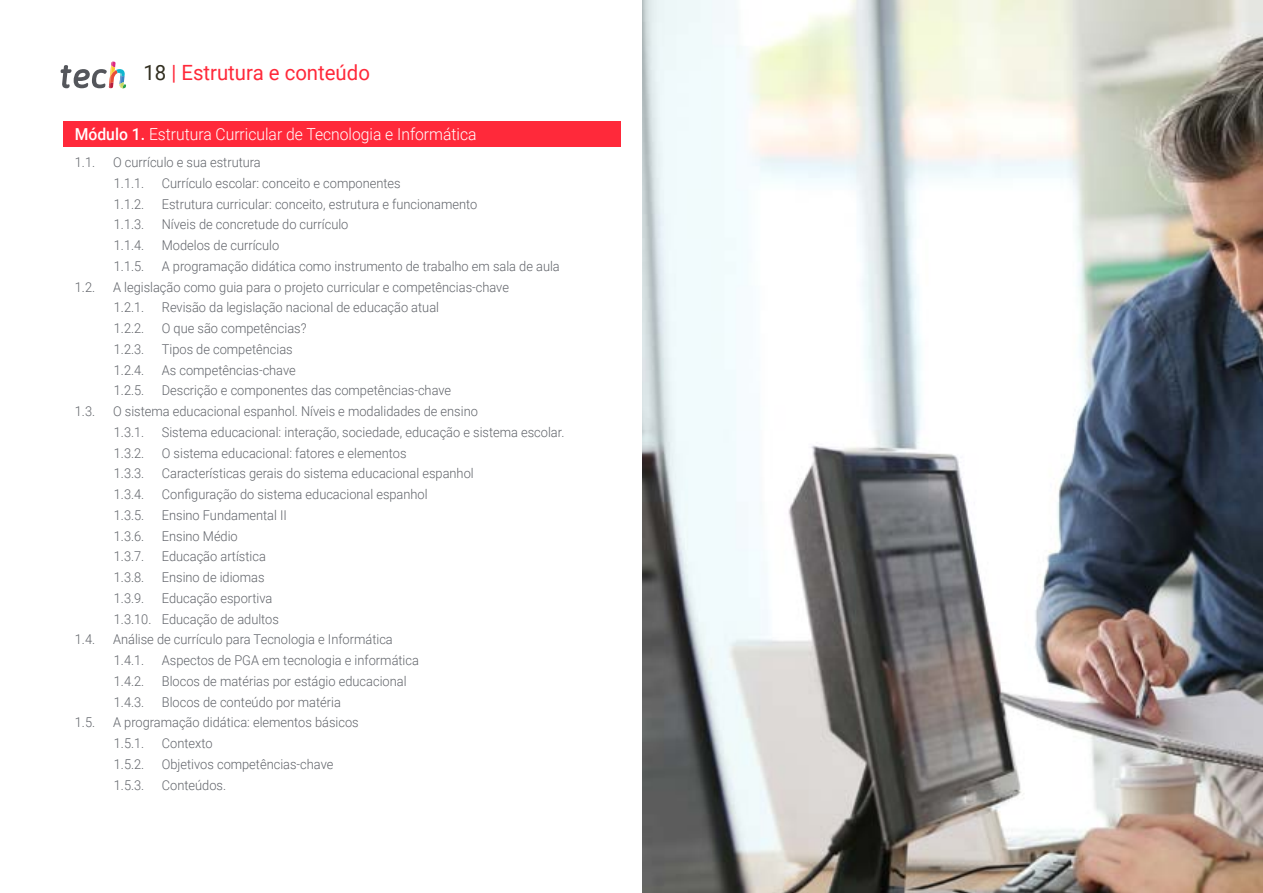
<style>
.page{position:relative;width:1263px;height:893px;background:#fff}
.page>*{position:absolute;margin:0;border:0;box-sizing:border-box;transform-origin:0 0}
.t1{font:21px "Roboto";color:#ff293a}
.t2{font:300 16.5px "Roboto";color:#fff;scale:.95 1}
.t3{font:300 13.5px/20.7px "Roboto";color:#61646a;scale:.95 1}
.s1{color:#312e20}
.s2{font-weight:500}
</style>
<div class="page">
<div style="left:64px;top:121px;width:557px;height:25px;background:#ff293a"></div>
<svg style="left:61px;top:62px;width:65px;height:27px"></svg>
<img style="left:642px;top:0;width:621px;height:893px">
<h1 class="t1" style="left:144px;top:57px;width:228px"><span class="s1">18</span> | Estrutura e conteúdo</h1>
<p class="t2" style="left:75px;top:123px;width:424px"><span class="s2">Módulo 1.</span> Estrutura Curricular de Tecnologia e Informática</p>
<p class="t3" style="left:75px;top:151px;width:23px">1.1.</p>
<p class="t3" style="left:113px;top:151px;width:157px">O currículo e sua estrutura<br>1.1.1.</p>
<p class="t3" style="left:162px;top:172px;width:253px">Currículo escolar: conceito e componentes</p>
<p class="t3" style="left:114px;top:193px;width:34px">1.1.2.</p>
<p class="t3" style="left:162px;top:193px;width:334px">Estrutura curricular: conceito, estrutura e funcionamento</p>
<p class="t3" style="left:114px;top:214px;width:34px">1.1.3.</p>
<p class="t3" style="left:162px;top:214px;width:198px">Níveis de concretude do currículo</p>
<p class="t3" style="left:114px;top:234px;width:34px">1.1.4.</p>
<p class="t3" style="left:162px;top:234px;width:125px">Modelos de currículo</p>
<p class="t3" style="left:114px;top:255px;width:34px">1.1.5.</p>
<p class="t3" style="left:162px;top:255px;width:420px">A programação didática como instrumento de trabalho em sala de aula</p>
<p class="t3" style="left:75px;top:276px;width:23px">1.2.</p>
<p class="t3" style="left:113px;top:276px;width:418px">A legislação como guia para o projeto curricular e competências-chave<br>1.2.1.</p>
<p class="t3" style="left:162px;top:297px;width:293px">Revisão da legislação nacional de educação atual</p>
<p class="t3" style="left:114px;top:317px;width:34px">1.2.2.</p>
<p class="t3" style="left:162px;top:317px;width:154px">O que são competências?</p>
<p class="t3" style="left:114px;top:338px;width:34px">1.2.3.</p>
<p class="t3" style="left:162px;top:338px;width:139px">Tipos de competências</p>
<p class="t3" style="left:114px;top:359px;width:34px">1.2.4.</p>
<p class="t3" style="left:162px;top:359px;width:142px">As competências-chave</p>
<p class="t3" style="left:114px;top:380px;width:34px">1.2.5.</p>
<p class="t3" style="left:162px;top:380px;width:306px">Descrição e componentes das competências-chave</p>
<p class="t3" style="left:75px;top:400px;width:23px">1.3.</p>
<p class="t3" style="left:113px;top:400px;width:385px">O sistema educacional espanhol. Níveis e modalidades de ensino<br>1.3.1.</p>
<p class="t3" style="left:162px;top:421px;width:425px">Sistema educacional: interação, sociedade, educação e sistema escolar.</p>
<p class="t3" style="left:114px;top:442px;width:34px">1.3.2.</p>
<p class="t3" style="left:162px;top:442px;width:259px">O sistema educacional: fatores e elementos</p>
<p class="t3" style="left:114px;top:463px;width:34px">1.3.3.</p>
<p class="t3" style="left:162px;top:463px;width:330px">Características gerais do sistema educacional espanhol</p>
<p class="t3" style="left:114px;top:483px;width:34px">1.3.4.</p>
<p class="t3" style="left:162px;top:483px;width:281px">Configuração do sistema educacional espanhol</p>
<p class="t3" style="left:114px;top:504px;width:34px">1.3.5.</p>
<p class="t3" style="left:162px;top:504px;width:133px">Ensino Fundamental II</p>
<p class="t3" style="left:114px;top:525px;width:34px">1.3.6.</p>
<p class="t3" style="left:162px;top:525px;width:81px">Ensino Médio</p>
<p class="t3" style="left:114px;top:546px;width:34px">1.3.7.</p>
<p class="t3" style="left:162px;top:546px;width:111px">Educação artística</p>
<p class="t3" style="left:114px;top:566px;width:34px">1.3.8.</p>
<p class="t3" style="left:162px;top:566px;width:110px">Ensino de idiomas</p>
<p class="t3" style="left:114px;top:587px;width:34px">1.3.9.</p>
<p class="t3" style="left:114px;top:587px;width:175px;text-indent:48px">Educação esportiva<br>1.3.10. Educação de adultos</p>
<p class="t3" style="left:75px;top:629px;width:23px">1.4.</p>
<p class="t3" style="left:113px;top:629px;width:296px">Análise de currículo para Tecnologia e Informática<br>1.4.1.</p>
<p class="t3" style="left:162px;top:649px;width:272px">Aspectos de PGA em tecnologia e informática</p>
<p class="t3" style="left:114px;top:670px;width:34px">1.4.2.</p>
<p class="t3" style="left:162px;top:670px;width:259px">Blocos de matérias por estágio educacional</p>
<p class="t3" style="left:114px;top:691px;width:34px">1.4.3.</p>
<p class="t3" style="left:162px;top:691px;width:190px">Blocos de conteúdo por matéria</p>
<p class="t3" style="left:75px;top:712px;width:23px">1.5.</p>
<p class="t3" style="left:113px;top:712px;width:260px">A programação didática: elementos básicos<br>1.5.1.</p>
<p class="t3" style="left:162px;top:732px;width:55px">Contexto</p>
<p class="t3" style="left:114px;top:753px;width:34px">1.5.2.</p>
<p class="t3" style="left:162px;top:753px;width:182px">Objetivos competências-chave</p>
<p class="t3" style="left:114px;top:774px;width:34px">1.5.3.</p>
<p class="t3" style="left:162px;top:774px;width:69px">Conteúdos.</p>
</div>
